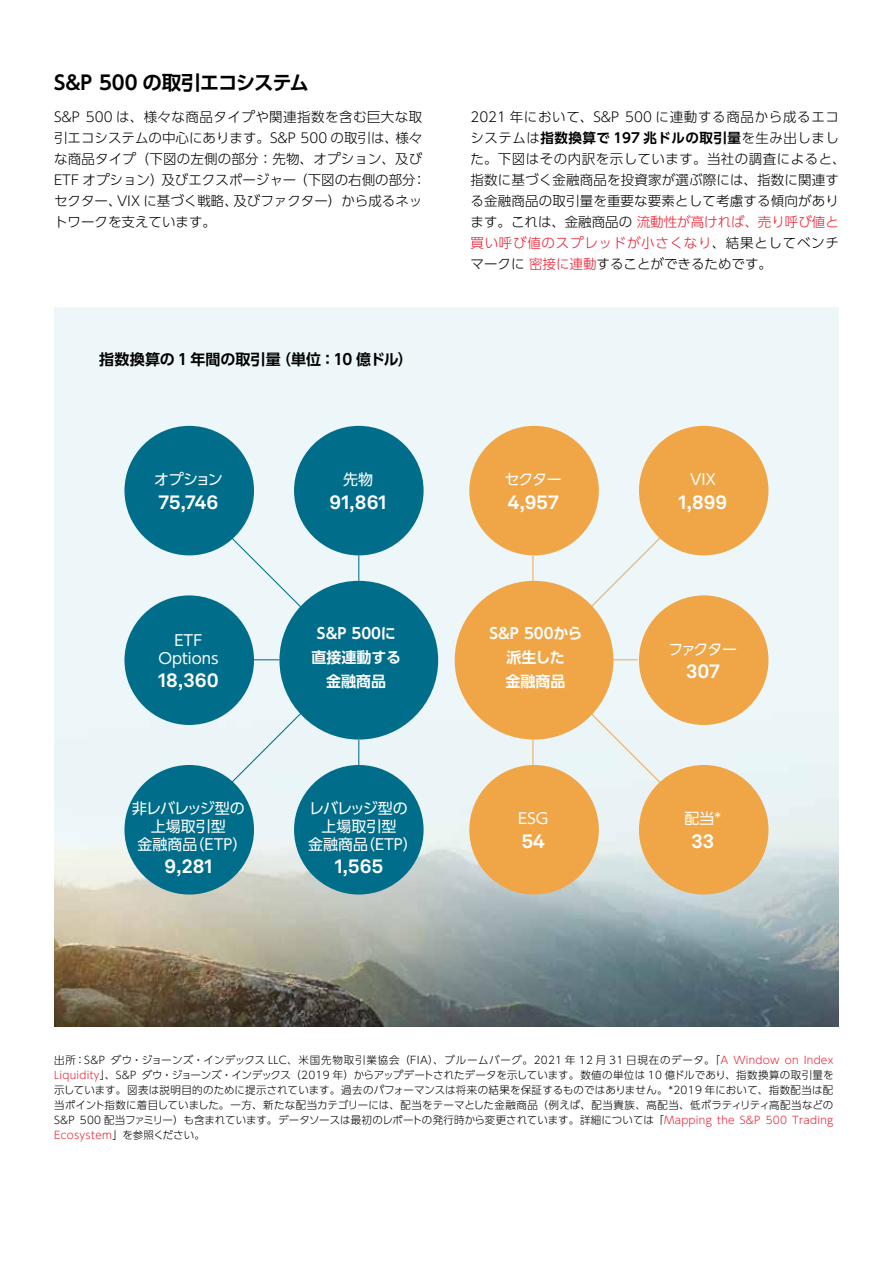
<style>
.page{position:relative;width:893px;height:1263px;background:#fff}
.page>*{position:absolute;margin:0;border:0;box-sizing:border-box;transform-origin:0 0}
.t1{font:700 19.5px "Akkurat LL";color:#fff}
.t2{font:700 19.5px "UD Shin Go Pro De";letter-spacing:-.05em;color:#000}
.t3{font:15px/18px "UD Shin Go Pro";color:#fff;text-align:center}
.t4{font:700 15px/24px "UD Shin Go Pro De";color:#fff;text-align:center}
.t5{font:700 15px "UD Shin Go Pro De";color:#000}
.t6{font:15px "UD Shin Go Pro";letter-spacing:-.06em;color:#fff}
.t7{font:300 13.5px/21px "UD Shin Go Pro";letter-spacing:.01em;color:#000}
.t8{font:300 13.5px "UD Shin Go Pro";letter-spacing:.05em;color:#000}
.t9{font:700 13.5px "UD Shin Go Pro De";letter-spacing:.035em;color:#000}
.t10{font:300 10.5px/15px "UD Shin Go Pro";letter-spacing:.025em;color:#000;text-align:justify}
.s1{font-family:"UD Shin Go Pro";font-weight:300}
.s2{color:#ed1a2e}
</style>
<div class="page">
<img style="left:54px;top:308px;width:785px;height:719px">
<div style="left:279px;top:581px;width:159px;height:158px;background:#006e8a;border-radius:50%"></div>
<div style="left:294px;top:426px;width:130px;height:129px;background:#006e8a;border-radius:50%"></div>
<div style="left:124px;top:426px;width:130px;height:129px;background:#006e8a;border-radius:50%"></div>
<div style="left:294px;top:765px;width:130px;height:129px;background:#006e8a;border-radius:50%"></div>
<div style="left:124px;top:765px;width:130px;height:129px;background:#006e8a;border-radius:50%"></div>
<div style="left:124px;top:595px;width:130px;height:130px;background:#006e8a;border-radius:50%"></div>
<svg style="left:358px;top:555px;width:1px;height:26px"></svg>
<svg style="left:358px;top:739px;width:1px;height:26px"></svg>
<div style="left:230px;top:712px;width:72px;height:72px;background:#ebf5f7"></div>
<div style="left:230px;top:536px;width:72px;height:72px;background:#edf7f9"></div>
<svg style="left:254px;top:659px;width:25px;height:1px"></svg>
<div style="left:455px;top:581px;width:158px;height:158px;background:#f0a647;border-radius:50%"></div>
<div style="left:469px;top:426px;width:130px;height:129px;background:#f0a647;border-radius:50%"></div>
<div style="left:639px;top:426px;width:129px;height:129px;background:#f0a647;border-radius:50%"></div>
<div style="left:639px;top:595px;width:129px;height:130px;background:#f0a647;border-radius:50%"></div>
<div style="left:639px;top:765px;width:129px;height:129px;background:#f0a647;border-radius:50%"></div>
<div style="left:469px;top:765px;width:130px;height:129px;background:#f0a647;border-radius:50%"></div>
<svg style="left:533px;top:555px;width:1px;height:26px"></svg>
<svg style="left:533px;top:739px;width:1px;height:26px"></svg>
<div style="left:590px;top:713px;width:71px;height:70px;background:#ebf5f7"></div>
<div style="left:590px;top:537px;width:71px;height:71px;background:#edf7f9"></div>
<svg style="left:613px;top:659px;width:25px;height:1px"></svg>
<h1 class="t2" style="left:54px;top:67px;width:256px">S&amp;P 500 の取引エコシステム</h1>
<p class="t7" style="left:54px;top:106px;width:373px">S&amp;P 500 は、様々な商品タイプや関連指数を含む巨大な取引エコシステムの中心にあります。S&amp;P 500 の取引は、様々な商品タイプ（下図の左側の部分：先物、オプション、及び<br>ETF オプション）及びエクスポージャー（下図の右側の部分：セクター、VIX に基づく戦略、及びファクター）から成るネットワークを支えています。</p>
<p class="t8" style="left:470px;top:106px;width:370px">2021 年において、S&amp;P 500 に連動する商品から成るエコ</p>
<p class="t9" style="left:470px;top:127px;width:370px"><span class="s1">システムは</span>指数換算で 197 兆ドルの取引量<span class="s1">を生み出しまし</span></p>
<p class="t7" style="left:470px;top:148px;width:377px">た。下図はその内訳を示しています。当社の調査によると、指数に基づく金融商品を投資家が選ぶ際には、指数に関連する金融商品の取引量を重要な要素として考慮する傾向があります。これは、金融商品の <span class="s2">流動性が高ければ、売り呼び値と買い呼び値のスプレッドが小さくなり</span>、結果としてベンチマークに <span class="s2">密接に連動</span>することができるためです。</p>
<h2 class="t5" style="left:99px;top:347px;width:315px">指数換算の 1 年間の取引量（単位：10 億ドル）</h2>
<h2 class="t3" style="left:154px;top:470px;width:70px">オプション</h2>
<h1 class="t1" style="left:159px;top:487px;width:61px">75,746</h1>
<h2 class="t3" style="left:343px;top:470px;width:31px">先物</h2>
<h1 class="t1" style="left:330px;top:487px;width:58px">91,861</h1>
<h2 class="t3" style="left:504px;top:470px;width:59px">セクター</h2>
<h1 class="t1" style="left:508px;top:487px;width:52px">4,957</h1>
<h2 class="t3" style="left:158px;top:630px;width:61px">ETF<br>Options</h2>
<h1 class="t1" style="left:158px;top:665px;width:62px">18,360</h1>
<h2 class="t3" style="left:132px;top:799px;width:117px">非レバレッジ型の上場取引型<br>金融商品（ETP）</h2>
<h1 class="t1" style="left:165px;top:851px;width:49px">9,281</h1>
<h2 class="t4" style="left:312px;top:621px;width:91px">S&amp;P 500に直接連動する金融商品</h2>
<h2 class="t4" style="left:489px;top:621px;width:94px">S&amp;P 500から派生した<br>金融商品</h2>
<h2 class="t6" style="left:309px;top:796px;width:100px">レバレッジ型の</h2>
<h2 class="t3" style="left:321px;top:817px;width:76px">上場取引型</h2>
<h2 class="t3" style="left:308px;top:835px;width:111px">金融商品（ETP）</h2>
<h1 class="t1" style="left:335px;top:851px;width:50px">1,565</h1>
<h2 class="t3" style="left:518px;top:809px;width:32px">ESG</h2>
<h1 class="t1" style="left:522px;top:826px;width:25px">54</h1>
<h2 class="t3" style="left:690px;top:470px;width:27px">VIX</h2>
<h1 class="t1" style="left:679px;top:487px;width:50px">1,899</h1>
<h2 class="t3" style="left:668px;top:639px;width:70px">ファクター</h2>
<h1 class="t1" style="left:686px;top:656px;width:35px">307</h1>
<h2 class="t3" style="left:685px;top:809px;width:38px">配当*</h2>
<h1 class="t1" style="left:692px;top:826px;width:24px">33</h1>
<p class="t10" style="left:54px;top:1052px;width:781px">出所：S&amp;P ダウ・ジョーンズ・インデックス LLC、米国先物取引業協会（FIA）、ブルームバーグ。2021 年 12 月 31 日現在のデータ。「<span class="s2">A Window on Index Liquidity</span>」、S&amp;P ダウ・ジョーンズ・インデックス（2019 年）からアップデートされたデータを示しています。数値の単位は 10 億ドルであり、指数換算の取引量を示しています。図表は説明目的のために提示されています。過去のパフォーマンスは将来の結果を保証するものではありません。*2019 年において、指数配当は配当ポイント指数に着目していました。一方、新たな配当カテゴリーには、配当をテーマとした金融商品（例えば、配当貴族、高配当、低ボラティリティ高配当などのS&amp;P 500 配当ファミリー）も含まれています。データソースは最初のレポートの発行時から変更されています。詳細については「<span class="s2">Mapping the S&amp;P 500 Trading Ecosystem</span>」を参照ください。</p>
</div>
